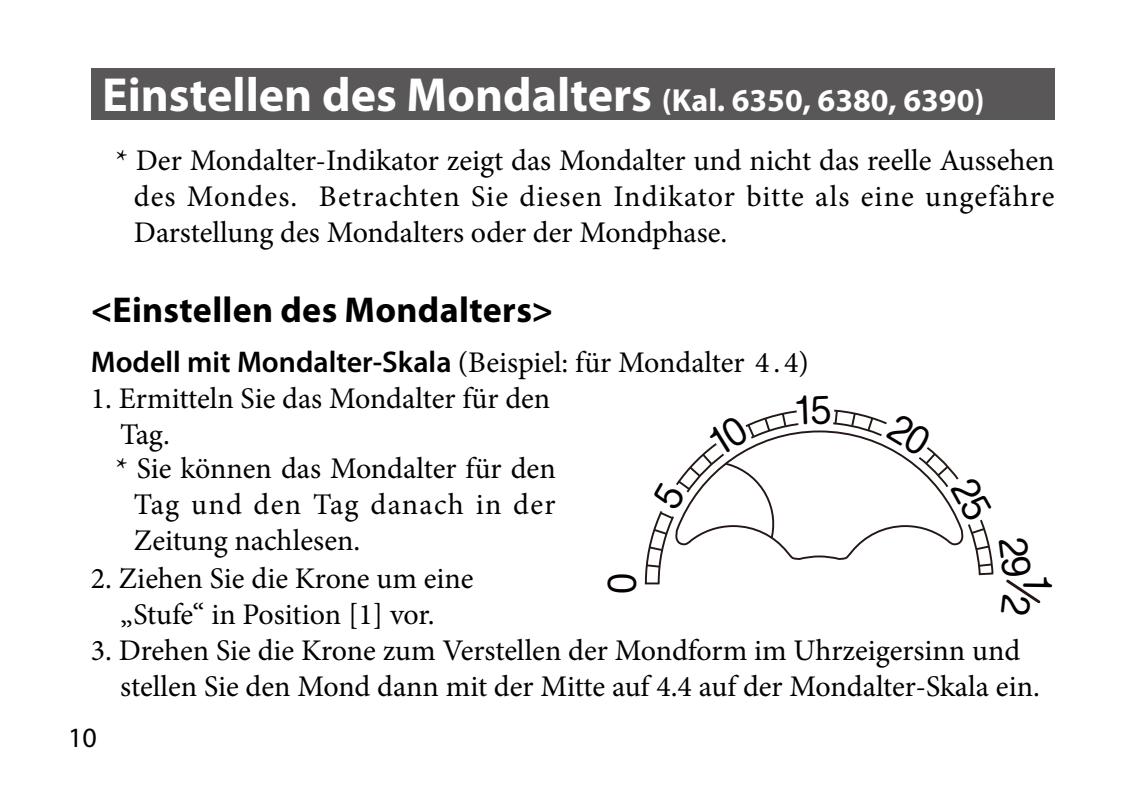
<style>
.page{position:relative;width:1134px;height:794px;background:#fff}
.page>*{position:absolute;margin:0;border:0;box-sizing:border-box;transform-origin:0 0}
.t1{font:700 48px "Myriad Pro";color:#fff}
.t2{font:700 36px "Myriad Pro";letter-spacing:.01em;color:#000}
.t3{font:34.4px "Shin M Go Pro Regular 90 pv RKSJ H";color:#040000}
.t4{font:30px/36px "Minion Pro";color:#000;text-align:justify}
.t5{font:30px "Minion Pro";letter-spacing:.045em;color:#000}
.t6{font:28px "Myriad Pro";color:#000}
.s1{font-size:32px}
.s2{font-family:"Myriad Pro";font-weight:600}
</style>
<div class="page">
<div style="left:91px;top:68px;width:963px;height:51px;background:#595757"></div>
<svg style="left:645px;top:409px;width:396px;height:195px"></svg>
<h1 class="t1" style="left:102px;top:63px;width:884px">Einstellen des Mondalters <span class="s1">(Kal. 6350, 6380, 6390)</span></h1>
<p class="t4" style="left:134px;top:143px;width:922px;text-indent:-18px">* Der Mondalter-Indikator zeigt das Mondalter und nicht das reelle Aussehen des Mondes. Betrachten Sie diesen Indikator bitte als eine ungefähre Darstellung des Mondalters oder der Mondphase.</p>
<p class="t2" style="left:91px;top:286px;width:464px">&lt;Einstellen des Mondalters&gt;</p>
<p class="t4" style="left:91px;top:344px;width:720px"><span class="s2">Modell mit Mondalter-Skala</span> (Beispiel: für Mondalter 4 . 4)</p>
<p class="t4" style="left:91px;top:380px;width:461px">1. Ermitteln Sie das Mondalter für den</p>
<p class="t4" style="left:120px;top:416px;width:51px">Tag.</p>
<p class="t4" style="left:116px;top:450px;width:442px">* Sie können das Mondalter für den</p>
<p class="t5" style="left:134px;top:484px;width:423px">Tag und den Tag danach in der</p>
<p class="t4" style="left:134px;top:522px;width:228px">Zeitung nachlesen.</p>
<p class="t4" style="left:91px;top:560px;width:384px;text-align:center">2. Ziehen Sie die Krone um eine „Stufe“ in Position [1] vor.</p>
<p class="t4" style="left:120px;top:632px;width:921px;text-indent:-29px">3. Drehen Sie die Krone zum Verstellen der Mondform im Uhrzeigersinn und stellen Sie den Mond dann mit der Mitte auf 4.4 auf der Mondalter-Skala ein.</p>
<p class="t3" style="left:595px;top:594px;width:23px;rotate:-90deg">0</p>
<p class="t6" style="left:68px;top:720px;width:30px">10</p>
</div>
